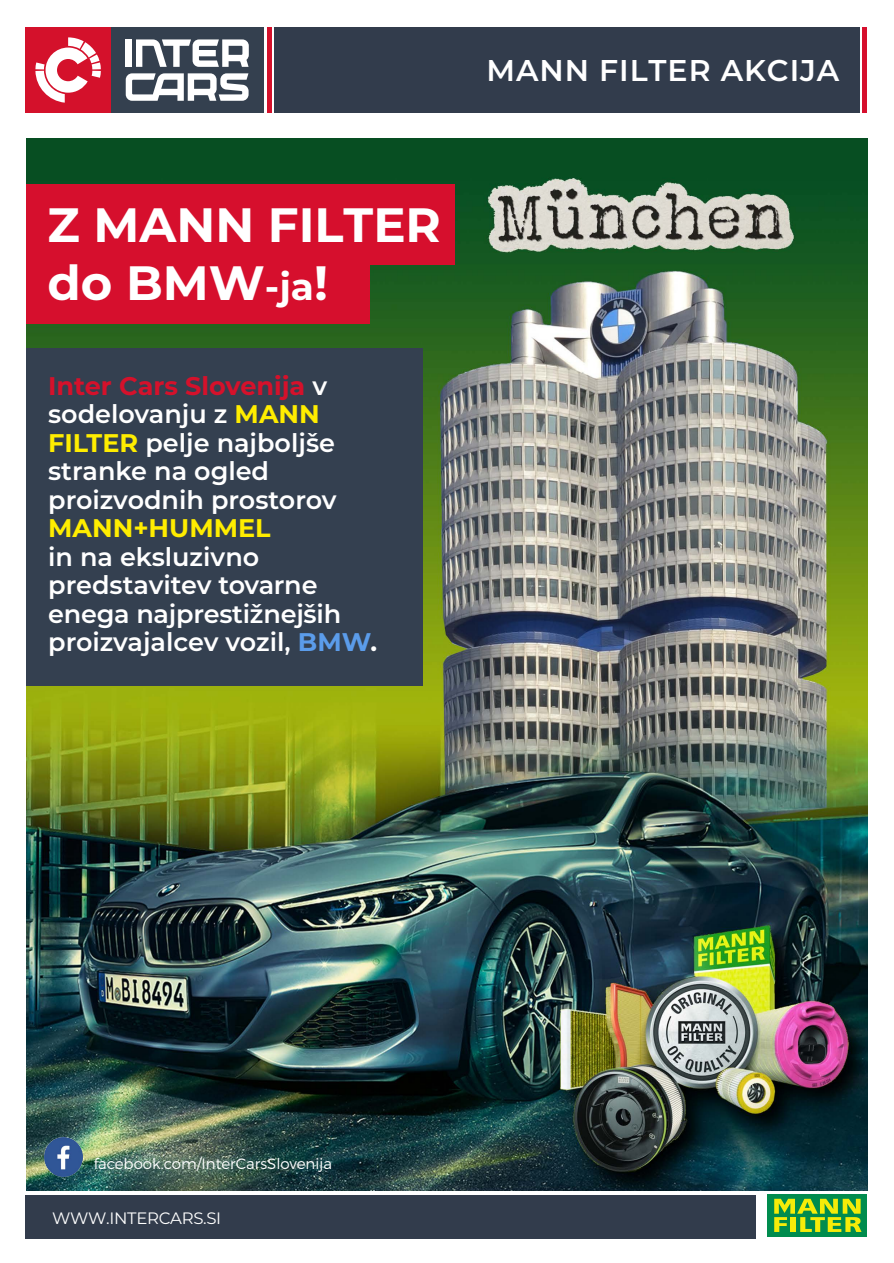
<style>
.page{position:relative;width:894px;height:1263px;background:#fff}
.page>*{position:absolute;margin:0;border:0;box-sizing:border-box;transform-origin:0 0}
.t1{font:700 48.15px/57.8px "Montserrat";color:#fff}
.t2{font:600 30px "Montserrat";letter-spacing:.03em;color:#fff}
.t3{font:600 25.5px/28.5px "Montserrat";color:#fff}
.t4{font:700 25.5px "Montserrat";color:#ffed00}
.t5{font:16.5px "Montserrat";letter-spacing:-.02em;color:#fff}
.t6{font:300 15px "Montserrat";color:#fff}
.s1{font-size:37.5px}
.s2{font-weight:700;color:#d5112b}
.s3{font-weight:700;color:#ffed00}
.s4{font-weight:700;color:#5b9cea}
.s5{font-weight:700}
</style>
<div class="page">
<img style="left:26px;top:138px;width:841px;height:1053px">
<div style="left:17px;top:348px;width:406px;height:338px;background:#344050"></div>
<div style="left:16px;top:184px;width:438px;height:80px;background:#d60f2d"></div>
<div style="left:16px;top:244px;width:353px;height:80px;background:#d60f2d"></div>
<div style="left:0;top:2px;width:26px;height:1261px;background:#fff"></div>
<div style="left:25px;top:1196px;width:730px;height:43px;background:#323c4c"></div>
<div style="left:275px;top:28px;width:584px;height:85px;background:#323c4c"></div>
<hr style="left:862px;top:28px;width:4px;height:85px;background:#d60f2d">
<div style="left:111px;top:28px;width:153px;height:85px;background:#34404f"></div>
<hr style="left:267px;top:28px;width:4px;height:85px;background:#d4112b">
<div style="left:126px;top:39px;width:6px;height:28px;background:#fff"></div>
<svg style="left:126px;top:73px;width:122px;height:28px"></svg>
<svg style="left:136px;top:39px;width:113px;height:28px"></svg>
<div style="left:26px;top:28px;width:85px;height:85px;background:#d4112b"></div>
<svg style="left:35px;top:37px;width:66px;height:66px"></svg>
<img style="left:44px;top:1137px;width:39px;height:39px">
<div style="left:767px;top:1194px;width:100px;height:43px;background:#008c4e"></div>
<svg style="left:774px;top:1199px;width:87px;height:33px"></svg>
<p class="t2" style="left:486px;top:49px;width:354px">MANN FILTER AKCIJA</p>
<h1 class="t1" style="left:48px;top:194px;width:395px">Z MANN FILTER do BMW<span class="s1">-ja</span>!</h1>
<p class="t3" style="left:48px;top:370px;width:290px"><span class="s2">Inter Cars Slovenija</span> v sodelovanju z <span class="s3">MANN<br>FILTER</span> pelje najboljše stranke na ogled proizvodnih prostorov</p>
<p class="t4" style="left:48px;top:510px;width:224px">MANN+HUMMEL</p>
<p class="t3" style="left:48px;top:541px;width:330px">in na eksluzivno predstavitev tovarne enega najprestižnejših proizvajalcev vozil, <span class="s4">BMW</span><span class="s5">.</span></p>
<p class="t6" style="left:94px;top:1155px;width:240px">facebook.com/InterCarsSlovenija</p>
<p class="t5" style="left:52px;top:1206px;width:170px">WWW.INTERCARS.SI</p>
</div>
